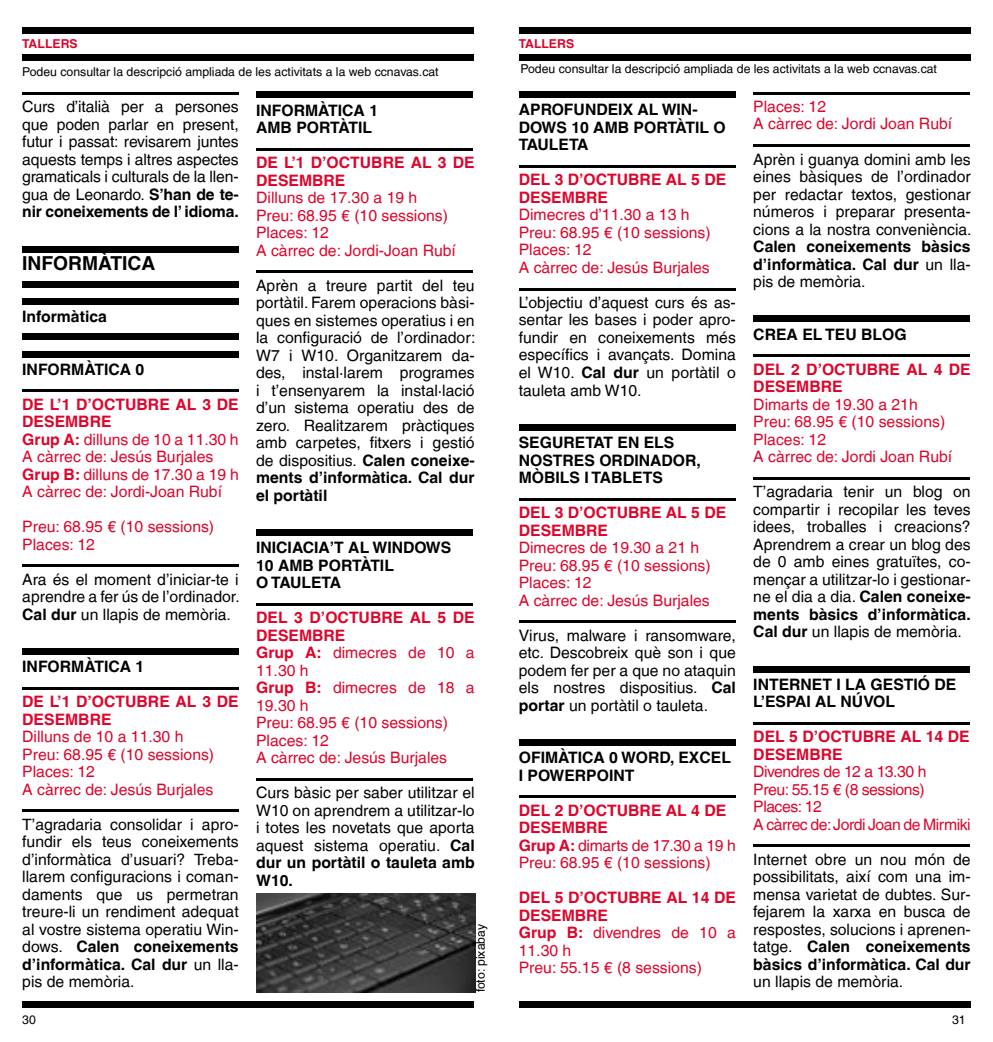
<style>
.page{position:relative;width:993px;height:1042px;background:#fff}
.page>*{position:absolute;margin:0;border:0;box-sizing:border-box;transform-origin:0 0}
.t1{font:700 19.25px "Helvetica LT";color:#000}
.t2{font:15.75px/17.5px "Helvetica LT";color:#000;text-align:justify}
.t3{font:15.75px/17.5px "Helvetica LT";color:#dd052b}
.t4{font:700 15.75px/17.5px "Helvetica LT";color:#000}
.t5{font:700 15.75px/17.5px "Helvetica LT";color:#dd052b}
.t6{font:15.75px/17.5px "Helvetica LT";letter-spacing:-.03em;color:#dd052b}
.t7{font:12.25px "Helvetica LT";color:#000}
.t8{font:700 12.25px "Helvetica LT";color:#dd052b}
.s1{font-weight:700}
.s2{font-weight:400}
</style>
<div class="page">
<div style="left:22px;top:1001px;width:452px;height:7px;background:#000"></div>
<div style="left:518px;top:1001px;width:452px;height:7px;background:#000"></div>
<hr style="left:22px;top:92px;width:217px;height:3px;background:#000">
<div style="left:22px;top:246px;width:217px;height:6px;background:#000"></div>
<div style="left:22px;top:281px;width:217px;height:6px;background:#000"></div>
<div style="left:22px;top:298px;width:217px;height:7px;background:#000"></div>
<div style="left:22px;top:333px;width:217px;height:7px;background:#000"></div>
<div style="left:22px;top:351px;width:217px;height:6px;background:#000"></div>
<hr style="left:22px;top:389px;width:217px;height:3px;background:#000">
<hr style="left:22px;top:564px;width:217px;height:3px;background:#000">
<div style="left:22px;top:648px;width:217px;height:7px;background:#000"></div>
<hr style="left:22px;top:687px;width:217px;height:3px;background:#000">
<hr style="left:22px;top:809px;width:217px;height:3px;background:#000">
<div style="left:256px;top:92px;width:216px;height:6px;background:#000"></div>
<hr style="left:256px;top:148px;width:216px;height:2px;background:#000">
<hr style="left:256px;top:270px;width:216px;height:3px;background:#000">
<div style="left:256px;top:529px;width:216px;height:6px;background:#000"></div>
<hr style="left:256px;top:603px;width:216px;height:2px;background:#000">
<hr style="left:256px;top:778px;width:216px;height:2px;background:#000">
<div style="left:518px;top:92px;width:217px;height:6px;background:#000"></div>
<hr style="left:518px;top:165px;width:217px;height:3px;background:#000">
<hr style="left:518px;top:288px;width:217px;height:2px;background:#000">
<div style="left:518px;top:424px;width:217px;height:6px;background:#000"></div>
<hr style="left:518px;top:498px;width:217px;height:2px;background:#000">
<hr style="left:518px;top:620px;width:217px;height:3px;background:#000">
<div style="left:518px;top:739px;width:217px;height:6px;background:#000"></div>
<hr style="left:518px;top:795px;width:217px;height:3px;background:#000">
<hr style="left:753px;top:92px;width:216px;height:2px;background:#000">
<hr style="left:753px;top:144px;width:216px;height:3px;background:#000">
<div style="left:753px;top:316px;width:216px;height:6px;background:#000"></div>
<hr style="left:753px;top:354px;width:216px;height:3px;background:#000">
<hr style="left:753px;top:477px;width:216px;height:2px;background:#000">
<div style="left:753px;top:666px;width:216px;height:6px;background:#000"></div>
<hr style="left:753px;top:722px;width:216px;height:2px;background:#000">
<hr style="left:753px;top:844px;width:216px;height:3px;background:#000">
<div style="left:22px;top:27px;width:452px;height:6px;background:#000"></div>
<div style="left:22px;top:54px;width:452px;height:6px;background:#000"></div>
<div style="left:518px;top:27px;width:452px;height:6px;background:#000"></div>
<div style="left:518px;top:54px;width:452px;height:6px;background:#000"></div>
<img style="left:256px;top:894px;width:219px;height:98px">
<p class="t8" style="left:22px;top:36px;width:57px">TALLERS</p>
<p class="t7" style="left:22px;top:64px;width:418px">Podeu consultar la descripció ampliada de les activitats a la web ccnavas.cat</p>
<p class="t7" style="left:520px;top:62px;width:418px">Podeu consultar la descripció ampliada de les activitats a la web ccnavas.cat</p>
<p class="t8" style="left:518px;top:36px;width:57px">TALLERS</p>
<p class="t2" style="left:22px;top:98px;width:218px">Curs d’italià per a persones que poden parlar en present, futur i passat: revisarem juntes aquests temps i altres aspectes gramaticals i culturals de la llen&shy;gua de Leonardo. <span class="s1">S’han de te&shy;nir coneixements de l’ idioma.</span></p>
<p class="t1" style="left:22px;top:251px;width:134px">INFORMÀTICA</p>
<p class="t4" style="left:22px;top:308px;width:86px">Informàtica</p>
<p class="t4" style="left:22px;top:360px;width:123px">INFORMÀTICA 0</p>
<p class="t3" style="left:22px;top:395px;width:218px"><span class="s1">DE L’1 D’OCTUBRE AL 3 DE<br>DESEMBRE<br>Grup A:</span> dilluns de 10 a 11.30 h<br>A càrrec de: Jesús Burjales<br><span class="s1">Grup B:</span> dilluns de 17.30 a 19 h<br>A càrrec de: Jordi-Joan Rubí</p>
<p class="t3" style="left:22px;top:518px;width:193px">Preu: 68.95 € (10 sessions)<br>Places: 12</p>
<p class="t2" style="left:22px;top:570px;width:219px">Ara és el moment d’iniciar-te i aprendre a fer ús de l’ordinador.<br><span class="s1">Cal dur</span> un llapis de memòria.</p>
<p class="t4" style="left:22px;top:658px;width:123px">INFORMÀTICA 1</p>
<p class="t5" style="left:22px;top:693px;width:218px">DE L’1 D’OCTUBRE AL 3 DE<br>DESEMBRE</p>
<p class="t3" style="left:22px;top:728px;width:193px">Dilluns de 10 a 11.30 h<br>Preu: 68.95 € (10 sessions)<br>Places: 12<br>A càrrec de: Jesús Burjales</p>
<p class="t2" style="left:22px;top:815px;width:218px">T’agradaria consolidar i apro&shy;fundir els teus coneixements d’informàtica d’usuari? Treba&shy;llarem configuracions i coman&shy;daments que us permetran treure-li un rendiment adequat al vostre sistema operatiu Win&shy;dows. <span class="s1">Calen coneixements d’informàtica. Cal dur</span> un lla&shy;pis de memòria.</p>
<p class="t4" style="left:256px;top:101px;width:123px">INFORMÀTICA 1<br>AMB PORTÀTIL</p>
<p class="t5" style="left:256px;top:153px;width:220px">DE L’1 D’OCTUBRE AL 3 DE<br>DESEMBRE</p>
<p class="t3" style="left:256px;top:189px;width:201px">Dilluns de 17.30 a 19 h<br>Preu: 68.95 € (10 sessions)<br>Places: 12<br>A càrrec de: Jordi-Joan Rubí</p>
<p class="t2" style="left:256px;top:276px;width:221px">Aprèn a treure partit del teu portàtil. Farem operacions bàsi&shy;ques en sistemes operatius i en la configuració de l’ordinador:<br>W7 i W10. Organitzarem da&shy;des, instal·larem programes i t’ensenyarem la instal·lació d’un sistema operatiu des de zero. Realitzarem pràctiques amb carpetes, fitxers i gestió de dispositius. <span class="s1">Calen coneixe&shy;ments d’informàtica. Cal dur el portàtil</span></p>
<p class="t4" style="left:256px;top:538px;width:197px">INICIACIA’T AL WINDOWS<br>10 AMB PORTÀTIL<br>O TAULETA</p>
<p class="t3" style="left:256px;top:609px;width:220px"><span class="s1">DEL 3 D’OCTUBRE AL 5 DE<br>DESEMBRE<br>Grup A:</span> dimecres de 10 a<br>11.30 h<br><span class="s1">Grup B:</span> dimecres de 18 a<br>19.30 h<br>Preu: 68.95 € (10 sessions)<br>Places: 12<br>A càrrec de: Jesús Burjales</p>
<p class="t2" style="left:256px;top:784px;width:220px">Curs bàsic per saber utilitzar el W10 on aprendrem a utilitzar-lo i totes les novetats que aporta aquest sistema operatiu. <span class="s1">Cal dur un portàtil o tauleta amb W10.</span></p>
<p class="t7" style="left:473px;top:992px;width:70px;rotate:-90deg">foto: pixabay</p>
<p class="t4" style="left:518px;top:101px;width:208px">APROFUNDEIX AL WIN-<br>DOWS 10 AMB PORTÀTIL O<br>TAULETA</p>
<p class="t5" style="left:518px;top:171px;width:209px">DEL 3 D’OCTUBRE AL 5 DE<br>DESEMBRE</p>
<p class="t3" style="left:518px;top:206px;width:193px">Dimecres d’11.30 a 13 h<br>Preu: 68.95 € (10 sessions)<br>Places: 12<br>A càrrec de: Jesús Burjales</p>
<p class="t2" style="left:518px;top:294px;width:218px">L’objectiu d’aquest curs és as&shy;sentar les bases i poder apro&shy;fundir en coneixements més específics i avançats. Domina el W10. <span class="s1">Cal dur</span> un portàtil o tauleta amb W10.</p>
<p class="t4" style="left:518px;top:433px;width:184px">SEGURETAT EN ELS<br>NOSTRES ORDINADOR,<br>MÒBILS I TABLETS</p>
<p class="t5" style="left:518px;top:503px;width:209px">DEL 3 D’OCTUBRE AL 5 DE<br>DESEMBRE</p>
<p class="t3" style="left:518px;top:539px;width:193px">Dimecres de 19.30 a 21 h<br>Preu: 68.95 € (10 sessions)<br>Places: 12<br>A càrrec de: Jesús Burjales</p>
<p class="t2" style="left:518px;top:626px;width:218px">Virus, malware i ransomware, etc. Descobreix què son i que podem fer per a que no ataquin els nostres dispositius. <span class="s1">Cal portar</span> un portàtil o tauleta.</p>
<p class="t4" style="left:518px;top:748px;width:214px">OFIMÀTICA 0 WORD, EXCEL<br>I POWERPOINT</p>
<p class="t3" style="left:518px;top:801px;width:218px"><span class="s1">DEL 2 D’OCTUBRE AL 4 DE<br>DESEMBRE<br>Grup A:</span> dimarts de 17.30 a 19 h<br>Preu: 68.95 € (10 sessions)</p>
<p class="t3" style="left:518px;top:889px;width:218px"><span class="s1">DEL 5 D’OCTUBRE AL 14 DE<br>DESEMBRE<br>Grup B:</span> divendres de 10 a<br>11.30 h<br>Preu: 55.15 € (8 sessions)</p>
<p class="t3" style="left:753px;top:98px;width:200px">Places: 12<br>A càrrec de: Jordi Joan Rubí</p>
<p class="t2" style="left:753px;top:150px;width:220px">Aprèn i guanya domini amb les eines bàsiques de l’ordinador per redactar textos, gestionar números i preparar presenta&shy;cions a la nostra conveniència.</p>
<p class="t4" style="left:753px;top:237px;width:219px;text-align:justify">Calen coneixements bàsics d’informàtica. Cal dur <span class="s2">un lla&shy;pis de memòria.</span></p>
<p class="t4" style="left:753px;top:325px;width:155px">CREA EL TEU BLOG</p>
<p class="t5" style="left:753px;top:360px;width:219px">DEL 2 D’OCTUBRE AL 4 DE<br>DESEMBRE</p>
<p class="t3" style="left:753px;top:395px;width:200px">Dimarts de 19.30 a 21h<br>Preu: 68.95 € (10 sessions)<br>Places: 12<br>A càrrec de: Jordi Joan Rubí</p>
<p class="t2" style="left:753px;top:483px;width:219px">T’agradaria tenir un blog on compartir i recopilar les teves idees, troballes i creacions?<br>Aprendrem a crear un blog des de 0 amb eines gratuïtes, co&shy;mençar a utilitzar-lo i gestionar&shy;ne el dia a dia. <span class="s1">Calen coneixe&shy;ments bàsics d’informàtica.<br>Cal dur</span> un llapis de memòria.</p>
<p class="t4" style="left:753px;top:675px;width:205px">INTERNET I LA GESTIÓ DE<br>L’ESPAI AL NÚVOL</p>
<p class="t5" style="left:753px;top:727px;width:218px">DEL 5 D’OCTUBRE AL 14 DE<br>DESEMBRE</p>
<p class="t6" style="left:753px;top:763px;width:219px">Divendres de 12 a 13.30 h<br>Preu: 55.15 € (8 sessions)<br>Places: 12<br>A càrrec de: Jordi Joan de Mirmiki</p>
<p class="t2" style="left:753px;top:850px;width:219px">Internet obre un nou món de possibilitats, així com una im&shy;mensa varietat de dubtes. Sur&shy;fejarem la xarxa en busca de respostes, solucions i aprenen&shy;tatge. <span class="s1">Calen coneixements bàsics d’informàtica. Cal dur</span></p>
<p class="t2" style="left:753px;top:973px;width:151px">un llapis de memòria.</p>
<p class="t7" style="left:22px;top:1012px;width:15px">30</p>
<p class="t7" style="left:951px;top:1012px;width:15px">31</p>
</div>
